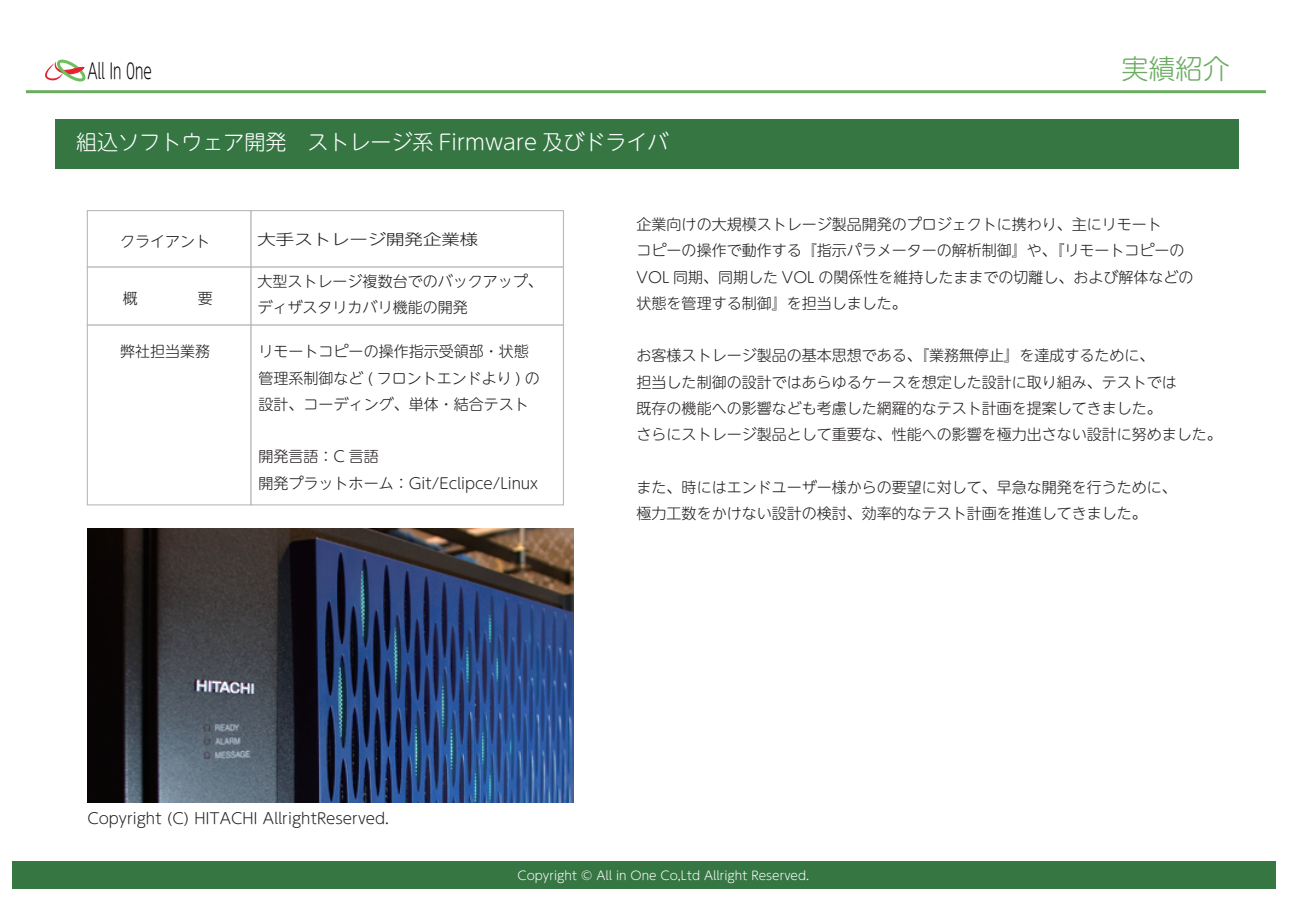
<style>
.page{position:relative;width:1289px;height:919px;background:#fff}
.page>*{position:absolute;margin:0;border:0;box-sizing:border-box;transform-origin:0 0}
.t1{font:300 27px "UD Shin M Go Pr 6 N";color:#6bac61}
.t2{font:300 21px "UD Shin M Go Pr 6 N";color:#fff}
.t3{font:300 21px "UD Shin M Go Pr 6 N";color:#030303;scale:.65 1}
.t4{font:300 15px/26.2px "UD Shin M Go Pr 6 N";color:#231f20}
.t5{font:300 15px "UD Shin M Go Pr 6 N";color:#231f20;scale:1.22 1}
.t6{font:300 12px "UD Shin M Go Pr 6 N";color:#fff}
</style>
<div class="page">
<hr style="left:26px;top:90px;width:1239px;height:3px;background:#6bac61">
<div style="left:13px;top:861px;width:1263px;height:27px;background:#357643"></div>
<div style="left:56px;top:119px;width:1182px;height:50px;background:#357643"></div>
<div style="left:87px;top:210px;width:165px;height:58px;background:#fff;border:1px solid #b9b9bb"></div>
<div style="left:250px;top:210px;width:314px;height:58px;background:#fff;border:1px solid #b9b9bb"></div>
<div style="left:87px;top:266px;width:165px;height:59px;background:#fff;border:1px solid #b9b9bb"></div>
<div style="left:250px;top:266px;width:314px;height:59px;background:#fff;border:1px solid #b9b9bb"></div>
<div style="left:87px;top:324px;width:165px;height:181px;background:#fff;border:1px solid #b9b9bb"></div>
<div style="left:250px;top:324px;width:314px;height:181px;background:#fff;border:1px solid #b9b9bb"></div>
<img style="left:87px;top:528px;width:487px;height:274px">
<svg style="left:45px;top:59px;width:41px;height:23px"></svg>
<h2 class="t3" style="left:87px;top:54px;width:101px">All In 0ne</h2>
<h2 class="t2" style="left:76px;top:124px;width:593px">組込ソフトウェア開発　ストレージ系 Firmware 及びドライバ</h2>
<h1 class="t1" style="left:1121px;top:47px;width:109px">実績紹介</h1>
<p class="t4" style="left:120px;top:227px;width:91px">クライアント</p>
<p class="t5" style="left:257px;top:227px;width:182px">大手ストレージ開発企業様</p>
<p class="t4" style="left:123px;top:284px;width:91px">概　　　　要</p>
<p class="t4" style="left:257px;top:267px;width:286px">大型ストレージ複数台でのバックアップ、ディザスタリカバリ機能の開発</p>
<p class="t4" style="left:120px;top:337px;width:91px">弊社担当業務</p>
<p class="t4" style="left:258px;top:337px;width:283px">リモートコピーの操作指示受領部・状態管理系制御など ( フロントエンドより ) の設計、コーディング、単体・結合テスト</p>
<p class="t4" style="left:258px;top:442px;width:281px">開発言語：C 言語<br>開発プラットホーム：Git/Eclipce/Linux</p>
<p class="t4" style="left:636px;top:210px;width:558px">企業向けの大規模ストレージ製品開発のプロジェクトに携わり、主にリモート<br>コピーの操作で動作する『指示パラメーターの解析制御』や、『リモートコピーのVOL 同期、同期した VOL の関係性を維持したままでの切離し、および解体などの状態を管理する制御』を担当しました。</p>
<p class="t4" style="left:636px;top:342px;width:586px">お客様ストレージ製品の基本思想である、『業務無停止』を達成するために、<br>担当した制御の設計ではあらゆるケースを想定した設計に取り組み、テストでは<br>既存の機能への影響なども考慮した網羅的なテスト計画を提案してきました。<br>さらにストレージ製品として重要な、性能への影響を極力出さない設計に努めました。</p>
<p class="t4" style="left:636px;top:473px;width:541px">また、時にはエンドユーザー様からの要望に対して、早急な開発を行うために、極力工数をかけない設計の検討、効率的なテスト計画を推進してきました。</p>
<p class="t4" style="left:87px;top:804px;width:303px">Copyright (C) HITACHI AllrightReserved.</p>
<p class="t6" style="left:517px;top:865px;width:293px">Copyright © All in One Co,Ltd Allright Reserved.</p>
</div>
